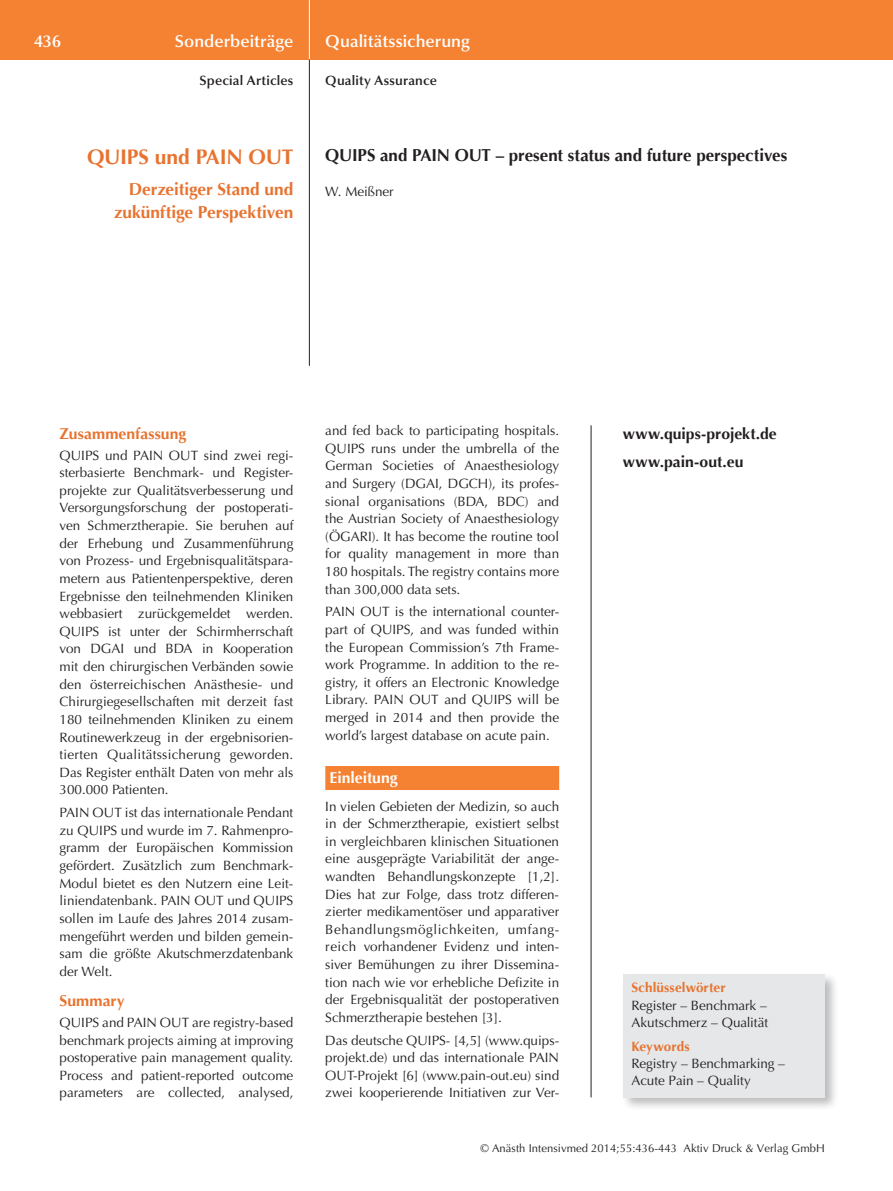
<style>
.page{position:relative;width:893px;height:1191px;background:#fff}
.page>*{position:absolute;margin:0;border:0;box-sizing:border-box;transform-origin:0 0}
.t1{font:700 21px "Optima";letter-spacing:-.015em;color:#e8732f}
.t2{font:700 17.25px "Optima";color:#231f20}
.t3{font:700 17.25px/22.5px "Optima";letter-spacing:-.005em;color:#e8732f;text-align:right}
.t4{font:600 17.25px "Optima";letter-spacing:.005em;color:#fff}
.t5{font:700 15.75px/28px "Optima";letter-spacing:.005em;color:#231f20}
.t6{font:700 15.75px "Optima";letter-spacing:.005em;color:#e8732f}
.t7{font:700 15.75px "Optima";color:#fff}
.t8{font:13.5px/17.5px "Optima";color:#231f20;text-align:justify}
.t9{font:600 13.5px "Optima";letter-spacing:.015em;color:#231f20}
.t10{font:700 13.5px "Optima";letter-spacing:.005em;color:#e8732f}
.t11{font:11.25px "Optima";letter-spacing:.005em;color:#231f20}
</style>
<div class="page">
<div style="left:0;top:0;width:893px;height:60px;background:#f48232"></div>
<hr style="left:309px;top:0;width:1px;height:60px;background:#fff">
<hr style="left:309px;top:60px;width:1px;height:306px;background:#231f20">
<hr style="left:591px;top:425px;width:1px;height:672px;background:#231f20">
<div style="left:621px;top:971px;width:218px;height:140px;background:#231f20;opacity:.3"></div>
<div style="left:623px;top:974px;width:202px;height:123px;background:#e6e7e9"></div>
<div style="left:325px;top:766px;width:234px;height:24px;background:#f48232"></div>
<p class="t4" style="left:34px;top:31px;width:28px">436</p>
<p class="t4" style="left:175px;top:31px;width:120px">Sonderbeiträge</p>
<p class="t4" style="left:325px;top:31px;width:146px">Qualitätssicherung</p>
<p class="t9" style="left:199px;top:73px;width:95px">Special Articles</p>
<p class="t9" style="left:325px;top:73px;width:113px">Quality Assurance</p>
<h1 class="t1" style="left:87px;top:145px;width:208px">QUIPS und PAIN OUT</h1>
<p class="t3" style="left:114px;top:178px;width:181px">Derzeitiger Stand und zukünftige Perspektiven</p>
<p class="t2" style="left:325px;top:146px;width:464px">QUIPS and PAIN OUT – present status and future perspectives</p>
<p class="t8" style="left:325px;top:183px;width:70px">W. Meißner</p>
<p class="t6" style="left:60px;top:424px;width:128px">Zusammenfassung</p>
<p class="t8" style="left:60px;top:446px;width:235px">QUIPS und PAIN OUT sind zwei regi&shy;sterbasierte Benchmark- und Register&shy;projekte zur Qualitätsverbesserung und Versorgungsforschung der postoperati&shy;ven Schmerztherapie. Sie beruhen auf der Erhebung und Zusammenführung von Prozess- und Ergebnisqualitätspara&shy;metern aus Patientenperspektive, deren Ergebnisse den teilnehmenden Kliniken webbasiert zurückgemeldet werden.<br>QUIPS ist unter der Schirmherrschaft von DGAI und BDA in Kooperation mit den chirurgischen Verbänden sowie den österreichischen Anästhesie- und Chirurgiegesellschaften mit derzeit fast 180 teilnehmenden Kliniken zu einem Routinewerkzeug in der ergebnisorien&shy;tierten Qualitätssicherung geworden.<br>Das Register enthält Daten von mehr als 300.000 Patienten.</p>
<p class="t8" style="left:60px;top:804px;width:235px">PAIN OUT ist das internationale Pendant zu QUIPS und wurde im 7. Rahmenpro&shy;gramm der Europäischen Kommission gefördert. Zusätzlich zum Benchmark-Modul bietet es den Nutzern eine Leit&shy;liniendatenbank. PAIN OUT und QUIPS sollen im Laufe des Jahres 2014 zusam&shy;mengeführt werden und bilden gemein&shy;sam die größte Akutschmerzdatenbank der Welt.</p>
<p class="t6" style="left:60px;top:992px;width:67px">Summary</p>
<p class="t8" style="left:60px;top:1013px;width:235px">QUIPS and PAIN OUT are registry-based benchmark projects aiming at improving postoperative pain management quality.<br>Process and patient-reported outcome parameters are collected, analysed,</p>
<p class="t8" style="left:325px;top:422px;width:235px">and fed back to participating hospitals.<br>QUIPS runs under the umbrella of the German Societies of Anaesthesiology and Surgery (DGAI, DGCH), its profes&shy;sional organisations (BDA, BDC) and the Austrian Society of Anaesthesiology (ÖGARI). It has become the routine tool for quality management in more than 180 hospitals. The registry contains more than 300,000 data sets.</p>
<p class="t8" style="left:325px;top:603px;width:235px">PAIN OUT is the international counter&shy;part of QUIPS, and was funded within the European Commission’s 7th Frame&shy;work Programme. In addition to the re&shy;gistry, it offers an Electronic Knowledge Library. PAIN OUT and QUIPS will be merged in 2014 and then provide the world’s largest database on acute pain.</p>
<p class="t7" style="left:330px;top:768px;width:70px">Einleitung</p>
<p class="t8" style="left:325px;top:797px;width:235px">In vielen Gebieten der Medizin, so auch in der Schmerztherapie, existiert selbst in vergleichbaren klinischen Situationen eine ausgeprägte Variabilität der ange&shy;wandten Behandlungskonzepte [1,2].<br>Dies hat zur Folge, dass trotz differen&shy;zierter medikamentöser und apparativer Behandlungsmöglichkeiten, umfang&shy;reich vorhandener Evidenz und inten&shy;siver Bemühungen zu ihrer Dissemina&shy;tion nach wie vor erhebliche Defizite in der Ergebnisqualität der postoperativen Schmerztherapie bestehen [3].</p>
<p class="t8" style="left:325px;top:1031px;width:235px">Das deutsche QUIPS- [4,5] (www.quips&shy;projekt.de) und das internationale PAIN OUT-Projekt [6] (www.pain-out.eu) sind zwei kooperierende Initiativen zur Ver-</p>
<p class="t5" style="left:623px;top:420px;width:155px">www.quips-projekt.de www.pain-out.eu</p>
<p class="t10" style="left:631px;top:980px;width:96px">Schlüsselwörter</p>
<p class="t8" style="left:631px;top:996px;width:138px">Register – Benchmark –<br>Akutschmerz – Qualität</p>
<p class="t10" style="left:631px;top:1038px;width:60px">Keywords</p>
<p class="t8" style="left:631px;top:1054px;width:155px">Registry – Benchmarking –<br>Acute Pain – Quality</p>
<p class="t11" style="left:480px;top:1142px;width:346px">© Anästh Intensivmed 2014;55:436-443 Aktiv Druck &amp; Verlag GmbH</p>
</div>
